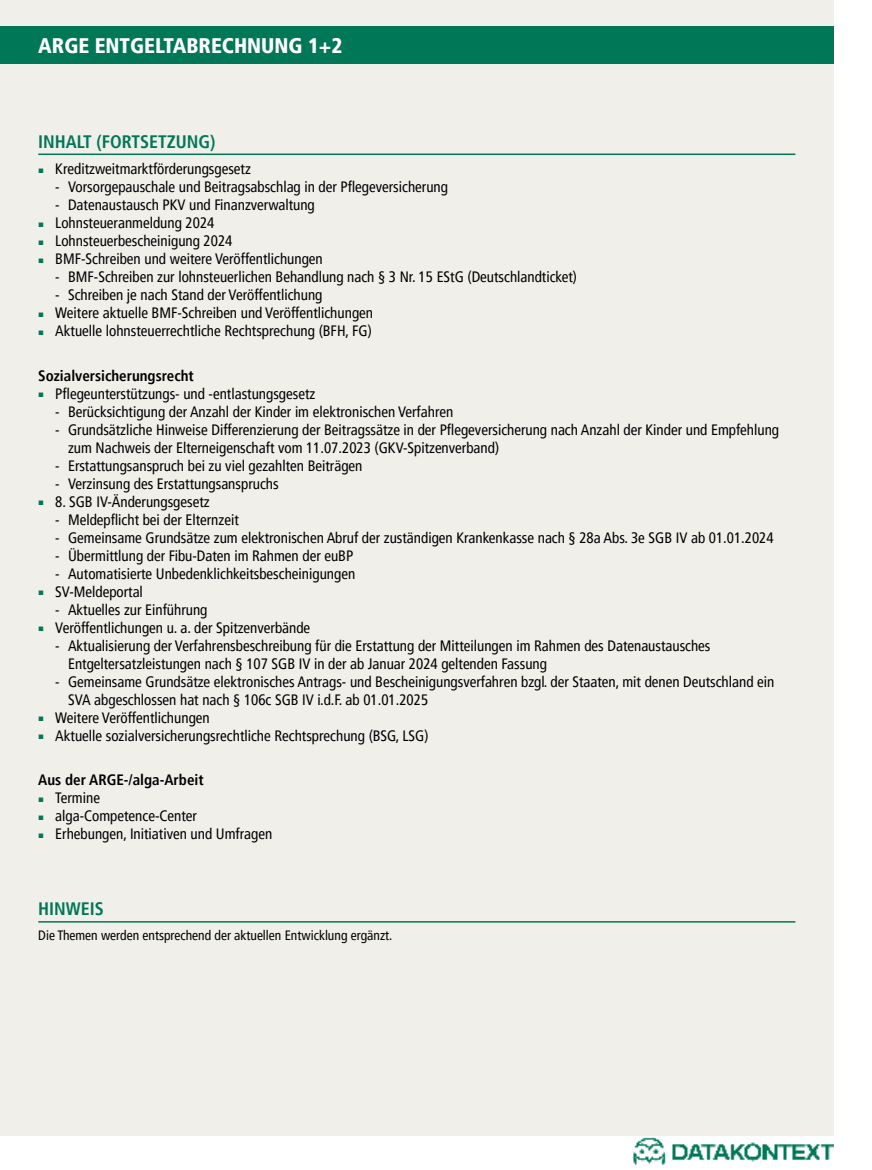
<style>
.page{position:relative;width:872px;height:1170px;background:#fff}
.page>*{position:absolute;margin:0;border:0;box-sizing:border-box;transform-origin:0 0}
.t1{font:900 condensed 21px "Frutiger LT Pro";color:#fff}
.t2{font:700 condensed 18px "Frutiger LT Pro";color:#007757}
.t3{font:condensed 15px/18px "Frutiger LT Pro";color:#000}
.t4{font:700 condensed 15px "Frutiger LT Pro";color:#000}
.t5{font:condensed 13.5px "Frutiger LT Pro";color:#000}
.s1{color:#007757}
</style>
<div class="page">
<img style="left:634px;top:1135px;width:200px;height:30px">
<div style="left:0;top:0;width:833px;height:1135px;background:#f0efea"></div>
<div style="left:0;top:26px;width:833px;height:37px;background:#007757"></div>
<hr style="left:38px;top:153px;width:757px;height:2px;background:#007757">
<hr style="left:38px;top:921px;width:757px;height:1px;background:#007757">
<h1 class="t1" style="left:38px;top:33px;width:306px">ARGE ENTGELTABRECHNUNG 1+2</h1>
<p class="t2" style="left:38px;top:131px;width:179px">INHALT (FORTSETZUNG)</p>
<p class="t3" style="left:38px;top:160px;width:214px"><span class="s1">▪</span> Kreditzweitmarktförderungsgesetz</p>
<p class="t3" style="left:55px;top:178px;width:394px">- Vorsorgepauschale und Beitragsabschlag in der Pflegeversicherung</p>
<p class="t3" style="left:55px;top:196px;width:261px">- Datenaustausch PKV und Finanzverwaltung</p>
<p class="t3" style="left:38px;top:214px;width:178px"><span class="s1">▪</span> Lohnsteueranmeldung 2024</p>
<p class="t3" style="left:38px;top:232px;width:196px"><span class="s1">▪</span> Lohnsteuerbescheinigung 2024</p>
<p class="t3" style="left:38px;top:250px;width:286px"><span class="s1">▪</span> BMF-Schreiben und weitere Veröffentlichungen</p>
<p class="t3" style="left:55px;top:268px;width:523px">- BMF-Schreiben zur lohnsteuerlichen Behandlung nach § 3 Nr. 15 EStG (Deutschlandticket)</p>
<p class="t3" style="left:55px;top:286px;width:269px">- Schreiben je nach Stand der Veröffentlichung</p>
<p class="t3" style="left:38px;top:304px;width:336px"><span class="s1">▪</span> Weitere aktuelle BMF-Schreiben und Veröffentlichungen</p>
<p class="t3" style="left:38px;top:322px;width:335px"><span class="s1">▪</span> Aktuelle lohnsteuerrechtliche Rechtsprechung (BFH, FG)</p>
<p class="t4" style="left:38px;top:366px;width:157px">Sozialversicherungsrecht</p>
<p class="t3" style="left:38px;top:384px;width:278px"><span class="s1">▪</span> Pflegeunterstützungs- und -entlastungsgesetz</p>
<p class="t3" style="left:55px;top:402px;width:399px">- Berücksichtigung der Anzahl der Kinder im elektronischen Verfahren</p>
<p class="t3" style="left:68px;top:420px;width:712px;text-indent:-13px">- Grundsätzliche Hinweise Differenzierung der Beitragssätze in der Pflegeversicherung nach Anzahl der Kinder und Empfehlung zum Nachweis der Elterneigenschaft vom 11.07.2023 (GKV-Spitzenverband)</p>
<p class="t3" style="left:55px;top:456px;width:309px">- Erstattungsanspruch bei zu viel gezahlten Beiträgen</p>
<p class="t3" style="left:55px;top:474px;width:225px">- Verzinsung des Erstattungsanspruchs</p>
<p class="t3" style="left:38px;top:492px;width:173px"><span class="s1">▪</span> 8. SGB IV-Änderungsgesetz</p>
<p class="t3" style="left:55px;top:510px;width:185px">- Meldepflicht bei der Elternzeit</p>
<p class="t3" style="left:55px;top:528px;width:720px">- Gemeinsame Grundsätze zum elektronischen Abruf der zuständigen Krankenkasse nach § 28a Abs. 3e SGB IV ab 01.01.2024</p>
<p class="t3" style="left:55px;top:546px;width:299px">- Übermittlung der Fibu-Daten im Rahmen der euBP</p>
<p class="t3" style="left:55px;top:564px;width:301px">- Automatisierte Unbedenklichkeitsbescheinigungen</p>
<p class="t3" style="left:38px;top:582px;width:106px"><span class="s1">▪</span> SV-Meldeportal</p>
<p class="t3" style="left:55px;top:600px;width:154px">- Aktuelles zur Einführung</p>
<p class="t3" style="left:38px;top:618px;width:273px"><span class="s1">▪</span> Veröffentlichungen u. a. der Spitzenverbände</p>
<p class="t3" style="left:68px;top:636px;width:644px;text-indent:-13px">- Aktualisierung der Verfahrensbeschreibung für die Erstattung der Mitteilungen im Rahmen des Datenaustausches<br>Entgeltersatzleistungen nach § 107 SGB IV in der ab Januar 2024 geltenden Fassung</p>
<p class="t3" style="left:68px;top:672px;width:708px;text-indent:-13px">- Gemeinsame Grundsätze elektronisches Antrags- und Bescheinigungsverfahren bzgl. der Staaten, mit denen Deutschland ein<br>SVA abgeschlossen hat nach § 106c SGB IV i.d.F. ab 01.01.2025</p>
<p class="t3" style="left:38px;top:708px;width:173px"><span class="s1">▪</span> Weitere Veröffentlichungen</p>
<p class="t3" style="left:38px;top:726px;width:392px"><span class="s1">▪</span> Aktuelle sozialversicherungsrechtliche Rechtsprechung (BSG, LSG)</p>
<p class="t4" style="left:38px;top:771px;width:167px">Aus der ARGE-/alga-Arbeit</p>
<p class="t3" style="left:38px;top:789px;width:63px"><span class="s1">▪</span> Termine</p>
<p class="t3" style="left:38px;top:807px;width:160px"><span class="s1">▪</span> alga-Competence-Center</p>
<p class="t3" style="left:38px;top:825px;width:235px"><span class="s1">▪</span> Erhebungen, Initiativen und Umfragen</p>
<p class="t2" style="left:38px;top:898px;width:67px">HINWEIS</p>
<p class="t5" style="left:38px;top:927px;width:356px">Die Themen werden entsprechend der aktuellen Entwicklung ergänzt.</p>
</div>
